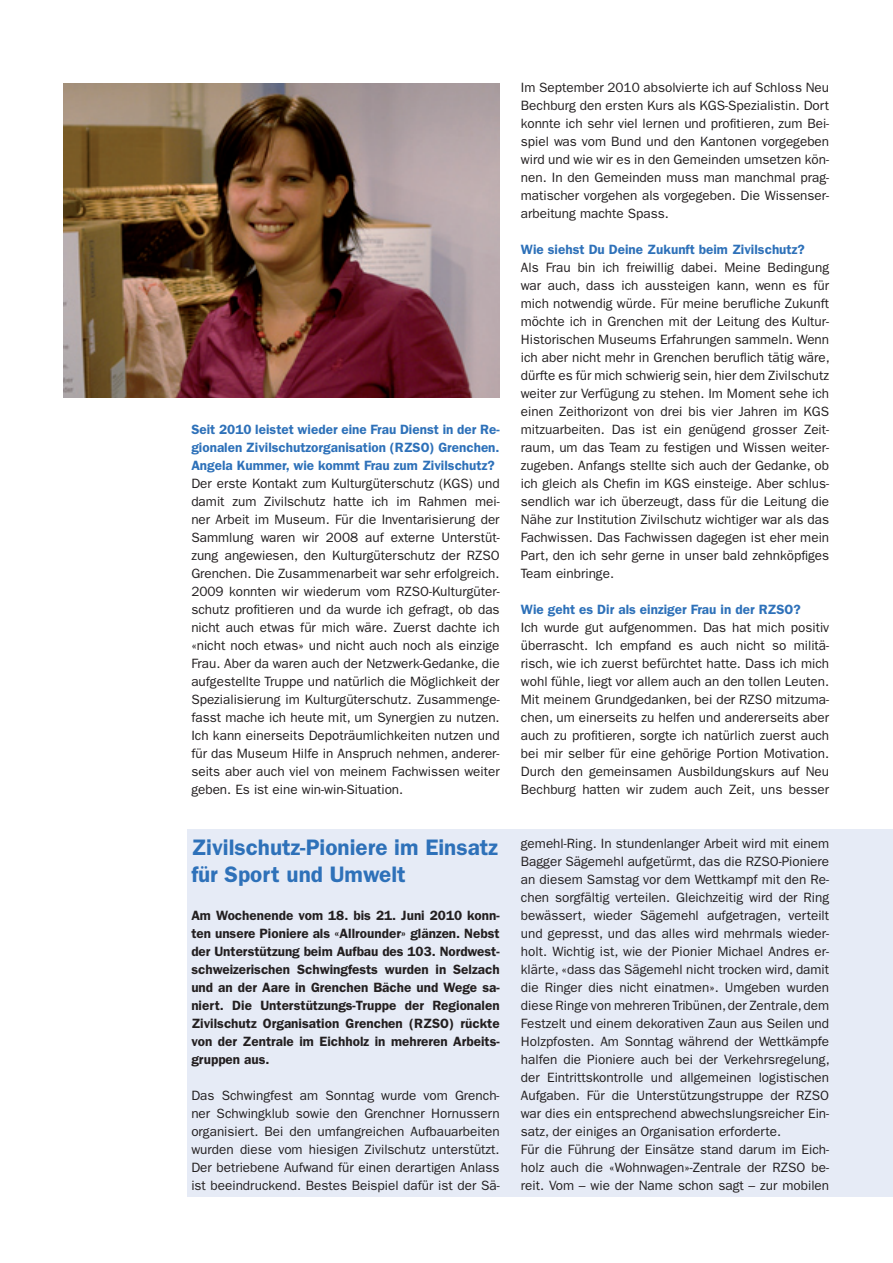
<style>
.page{position:relative;width:893px;height:1263px;background:#fff}
.page>*{position:absolute;margin:0;border:0;box-sizing:border-box;transform-origin:0 0}
.t1{font:600 22.5px/27px "Franklin Gothic LT";color:#2e71b9}
.t2{font:13.5px/18px "Franklin Gothic LT";color:#231f20;text-align:justify}
.t3{font:600 13.5px/18px "Franklin Gothic LT";color:#231f20;text-align:justify}
.t4{font:600 13.5px/18px "Franklin Gothic LT";color:#2e71b9;text-align:justify}
</style>
<div class="page">
<div style="left:187px;top:830px;width:706px;height:367px;background:#e6ebf6"></div>
<img style="left:64px;top:84px;width:436px;height:314px">
<p class="t4" style="left:191px;top:420px;width:310px">Seit 2010 leistet wieder eine Frau Dienst in der Re&shy;gionalen Zivilschutzorganisation (RZSO) Grenchen.<br>Angela Kummer, wie kommt Frau zum Zivilschutz?</p>
<p class="t2" style="left:191px;top:474px;width:310px">Der erste Kontakt zum Kulturgüterschutz (KGS) und damit zum Zivilschutz hatte ich im Rahmen mei&shy;ner Arbeit im Museum. Für die Inventarisierung der Sammlung waren wir 2008 auf externe Unterstüt&shy;zung angewiesen, den Kulturgüterschutz der RZSO Grenchen. Die Zusammenarbeit war sehr erfolgreich.<br>2009 konnten wir wiederum vom RZSO-Kulturgüter&shy;schutz profitieren und da wurde ich gefragt, ob das nicht auch etwas für mich wäre. Zuerst dachte ich «nicht noch etwas» und nicht auch noch als einzige Frau. Aber da waren auch der Netzwerk-Gedanke, die aufgestellte Truppe und natürlich die Möglichkeit der Spezialisierung im Kulturgüterschutz. Zusammenge&shy;fasst mache ich heute mit, um Synergien zu nutzen.<br>Ich kann einerseits Depoträumlichkeiten nutzen und für das Museum Hilfe in Anspruch nehmen, anderer&shy;seits aber auch viel von meinem Fachwissen weiter geben. Es ist eine win-win-Situation.</p>
<h1 class="t1" style="left:191px;top:834px;width:308px">Zivilschutz-Pioniere im Einsatz für Sport und Umwelt</h1>
<p class="t3" style="left:191px;top:906px;width:310px">Am Wochenende vom 18. bis 21. Juni 2010 konn&shy;ten unsere Pioniere als «Allrounder» glänzen. Nebst der Unterstützung beim Aufbau des 103. Nordwest&shy;schweizerischen Schwingfests wurden in Selzach und an der Aare in Grenchen Bäche und Wege sa&shy;niert. Die Unterstützungs-Truppe der Regionalen Zivilschutz Organisation Grenchen (RZSO) rückte von der Zentrale im Eichholz in mehreren Arbeits&shy;gruppen aus.</p>
<p class="t2" style="left:191px;top:1086px;width:310px">Das Schwingfest am Sonntag wurde vom Grench&shy;ner Schwingklub sowie den Grenchner Hornussern organisiert. Bei den umfangreichen Aufbauarbeiten wurden diese vom hiesigen Zivilschutz unterstützt.<br>Der betriebene Aufwand für einen derartigen Anlass ist beeindruckend. Bestes Beispiel dafür ist der Sä-</p>
<p class="t2" style="left:521px;top:78px;width:310px">Im September 2010 absolvierte ich auf Schloss Neu Bechburg den ersten Kurs als KGS-Spezialistin. Dort konnte ich sehr viel lernen und profitieren, zum Bei&shy;spiel was vom Bund und den Kantonen vorgegeben wird und wie wir es in den Gemeinden umsetzen kön&shy;nen. In den Gemeinden muss man manchmal prag&shy;matischer vorgehen als vorgegeben. Die Wissenser&shy;arbeitung machte Spass.</p>
<p class="t4" style="left:521px;top:240px;width:285px">Wie siehst Du Deine Zukunft beim Zivilschutz?</p>
<p class="t2" style="left:521px;top:258px;width:310px">Als Frau bin ich freiwillig dabei. Meine Bedingung war auch, dass ich aussteigen kann, wenn es für mich notwendig würde. Für meine berufliche Zukunft möchte ich in Grenchen mit der Leitung des Kultur-Historischen Museums Erfahrungen sammeln. Wenn ich aber nicht mehr in Grenchen beruflich tätig wäre, dürfte es für mich schwierig sein, hier dem Zivilschutz weiter zur Verfügung zu stehen. Im Moment sehe ich einen Zeithorizont von drei bis vier Jahren im KGS mitzuarbeiten. Das ist ein genügend grosser Zeit&shy;raum, um das Team zu festigen und Wissen weiter&shy;zugeben. Anfangs stellte sich auch der Gedanke, ob ich gleich als Chefin im KGS einsteige. Aber schlus&shy;sendlich war ich überzeugt, dass für die Leitung die Nähe zur Institution Zivilschutz wichtiger war als das Fachwissen. Das Fachwissen dagegen ist eher mein Part, den ich sehr gerne in unser bald zehnköpfiges Team einbringe.</p>
<p class="t4" style="left:521px;top:600px;width:281px">Wie geht es Dir als einziger Frau in der RZSO?</p>
<p class="t2" style="left:521px;top:618px;width:310px">Ich wurde gut aufgenommen. Das hat mich positiv überrascht. Ich empfand es auch nicht so militä&shy;risch, wie ich zuerst befürchtet hatte. Dass ich mich wohl fühle, liegt vor allem auch an den tollen Leuten.<br>Mit meinem Grundgedanken, bei der RZSO mitzuma&shy;chen, um einerseits zu helfen und andererseits aber auch zu profitieren, sorgte ich natürlich zuerst auch bei mir selber für eine gehörige Portion Motivation.<br>Durch den gemeinsamen Ausbildungskurs auf Neu Bechburg hatten wir zudem auch Zeit, uns besser</p>
<p class="t2" style="left:521px;top:834px;width:310px;text-align:left">gemehl-Ring. In stundenlanger Arbeit wird mit einem Bagger Sägemehl aufgetürmt, das die RZSO-Pioniere an diesem Samstag vor dem Wettkampf mit den Re&shy;chen sorgfältig verteilen. Gleichzeitig wird der Ring bewässert, wieder Sägemehl aufgetragen, verteilt und gepresst, und das alles wird mehrmals wieder&shy;holt. Wichtig ist, wie der Pionier Michael Andres er&shy;klärte, «dass das Sägemehl nicht trocken wird, damit die Ringer dies nicht einatmen». Umgeben wurden diese Ringe von mehreren Tribünen, der Zentrale, dem Festzelt und einem dekorativen Zaun aus Seilen und Holzpfosten. Am Sonntag während der Wettkämpfe halfen die Pioniere auch bei der Verkehrsregelung, der Eintrittskontrolle und allgemeinen logistischen Aufgaben. Für die Unterstützungstruppe der RZSO war dies ein entsprechend abwechslungsreicher Ein&shy;satz, der einiges an Organisation erforderte.<br>Für die Führung der Einsätze stand darum im Eich&shy;holz auch die «Wohnwagen»-Zentrale der RZSO be&shy;reit. Vom – wie der Name schon sagt – zur mobilen</p>
</div>
